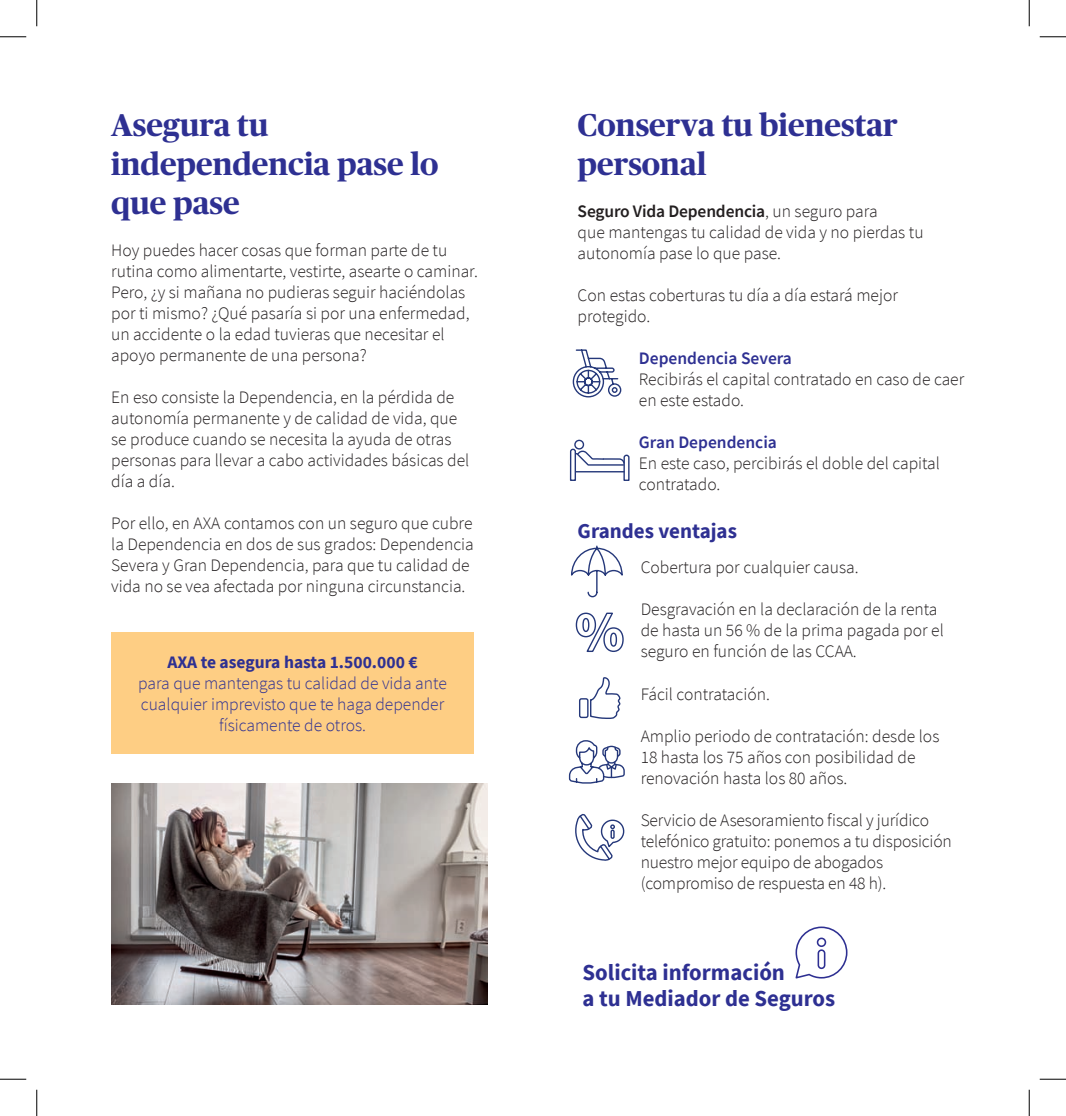
<style>
.page{position:relative;width:1066px;height:1116px;background:#fff}
.page>*{position:absolute;margin:0;border:0;box-sizing:border-box;transform-origin:0 0}
.t1{font:700 31.5px/38.5px "Publico Headline";color:#2e3092}
.t2{font:700 22.75px/26.2px "Source Sans Pro";color:#2e3092}
.t3{font:700 21px "Source Sans Pro";color:#2e3092}
.t4{font:300 17.5px/21px "Source Sans Pro";color:#231f20}
.t5{font:300 17.5px/21px "Source Sans Pro";color:#2e3092;text-align:center}
.t6{font:600 17.5px "Source Sans Pro";color:#2e3092}
.t7{font:700 17.5px "Source Sans Pro";color:#2e3092}
.s1{font-weight:600}
</style>
<div class="page">
<svg style="left:795px;top:926px;width:53px;height:53px"></svg>
<img style="left:112px;top:783px;width:376px;height:221px">
<svg style="left:572px;top:349px;width:50px;height:49px"></svg>
<div style="left:574px;top:439px;width:10px;height:10px;border:1px solid #25387a;border-radius:50%"></div>
<svg style="left:569px;top:448px;width:61px;height:33px"></svg>
<svg style="left:568px;top:545px;width:57px;height:316px"></svg>
<div style="left:111px;top:632px;width:363px;height:121px;background:#fece84"></div>
<svg style="left:0;top:36px;width:26px;height:1px"></svg>
<svg style="left:1039px;top:36px;width:27px;height:1px"></svg>
<svg style="left:0;top:1078px;width:26px;height:1px"></svg>
<svg style="left:1039px;top:1078px;width:27px;height:1px"></svg>
<svg style="left:36px;top:0;width:1px;height:26px"></svg>
<svg style="left:36px;top:1089px;width:1px;height:26px"></svg>
<svg style="left:1029px;top:0;width:1px;height:26px"></svg>
<svg style="left:1029px;top:1089px;width:1px;height:26px"></svg>
<h1 class="t1" style="left:111px;top:104px;width:329px">Asegura tu independencia pase lo que pase</h1>
<p class="t4" style="left:111px;top:239px;width:368px">Hoy puedes hacer cosas que forman parte de tu rutina como alimentarte, vestirte, asearte o caminar.<br>Pero, ¿y si mañana no pudieras seguir haciéndolas por ti mismo? ¿Qué pasaría si por una enfermedad, un accidente o la edad tuvieras que necesitar el apoyo permanente de una persona?</p>
<p class="t4" style="left:111px;top:386px;width:360px">En eso consiste la Dependencia, en la pérdida de autonomía permanente y de calidad de vida, que se produce cuando se necesita la ayuda de otras personas para llevar a cabo actividades básicas del día a día.</p>
<p class="t4" style="left:111px;top:512px;width:364px">Por ello, en AXA contamos con un seguro que cubre la Dependencia en dos de sus grados: Dependencia Severa y Gran Dependencia, para que tu calidad de vida no se vea afectada por ninguna circunstancia.</p>
<p class="t7" style="left:167px;top:650px;width:252px">AXA te asegura hasta 1.500.000 €</p>
<p class="t5" style="left:138px;top:672px;width:310px">para que mantengas tu calidad de vida ante cualquier imprevisto que te haga depender físicamente de otros.</p>
<h1 class="t1" style="left:577px;top:104px;width:322px">Conserva tu bienestar personal</h1>
<p class="t4" style="left:577px;top:201px;width:347px"><span class="s1">Seguro Vida Dependencia</span>, un seguro para<br>que mantengas tu calidad de vida y no pierdas tu autonomía pase lo que pase.</p>
<p class="t4" style="left:577px;top:285px;width:322px">Con estas coberturas tu día a día estará mejor protegido.</p>
<p class="t6" style="left:639px;top:347px;width:155px">Dependencia Severa</p>
<p class="t4" style="left:639px;top:369px;width:327px">Recibirás el capital contratado en caso de caer en este estado.</p>
<p class="t6" style="left:639px;top:431px;width:139px">Gran Dependencia</p>
<p class="t4" style="left:639px;top:453px;width:302px">En este caso, percibirás el doble del capital contratado.</p>
<p class="t3" style="left:577px;top:516px;width:161px">Grandes ventajas</p>
<p class="t4" style="left:640px;top:557px;width:219px">Cobertura por cualquier causa.</p>
<p class="t4" style="left:640px;top:599px;width:305px">Desgravación en la declaración de la renta de hasta un 56 % de la prima pagada por el seguro en función de las CCAA.</p>
<p class="t4" style="left:640px;top:683px;width:131px">Fácil contratación.</p>
<p class="t4" style="left:640px;top:725px;width:300px">Amplio periodo de contratación: desde los<br>18 hasta los 75 años con posibilidad de renovación hasta los 80 años.</p>
<p class="t4" style="left:640px;top:809px;width:313px">Servicio de Asesoramiento fiscal y jurídico telefónico gratuito: ponemos a tu disposición nuestro mejor equipo de abogados (compromiso de respuesta en 48 h).</p>
<h2 class="t2" style="left:582px;top:958px;width:254px">Solicita información<br>a tu Mediador de Seguros</h2>
</div>
